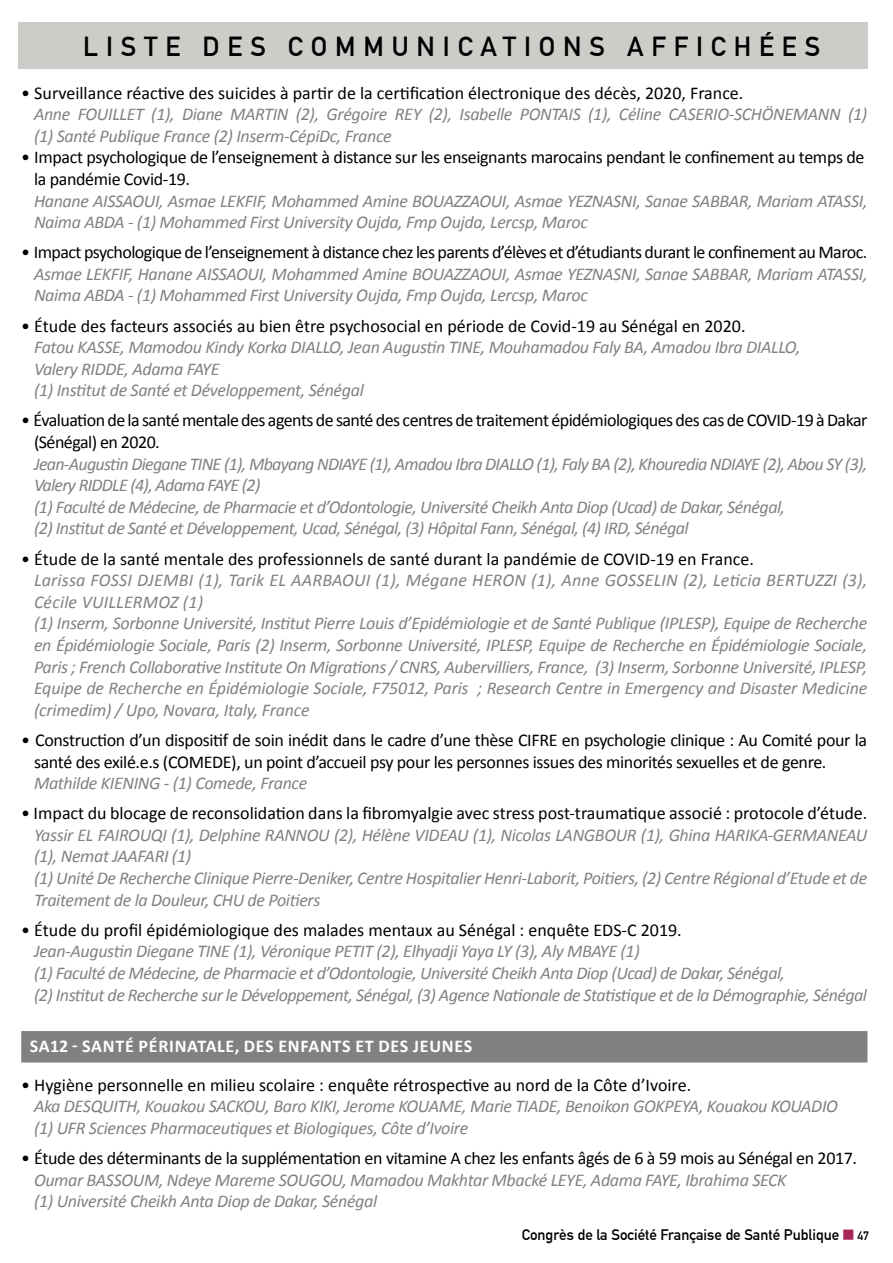
<style>
.page{position:relative;width:893px;height:1263px;background:#fff}
.page>*{position:absolute;margin:0;border:0;box-sizing:border-box;transform-origin:0 0}
.t1{font:700 27px "DIN Alternate";letter-spacing:.29em;color:#000}
.t2{font:italic 18px/21.6px "Calibri";letter-spacing:-.02em;color:#818181}
.t3{font:18px/21.6px "Calibri";letter-spacing:-.02em;color:#000}
.t4{font:18px "Calibri";color:#000}
.t5{font:700 18px "Calibri";letter-spacing:.04em;color:#fff}
.t6{font:700 15px "DIN Alternate";color:#000}
.s1{font-size:12px}
</style>
<div class="page">
<div style="left:21px;top:1031px;width:846px;height:31px;background:#818181"></div>
<div style="left:18px;top:22px;width:850px;height:47px;background:#ccccc9"></div>
<h1 class="t1" style="left:83px;top:26px;width:739px">LISTE DES COMMUNICATIONS AFFICHÉES</h1>
<p class="t4" style="left:21px;top:81px;width:724px">• Surveillance réactive des suicides à partir de la certification électronique des décès, 2020, France.</p>
<p class="t2" style="left:34px;top:103px;width:835px">Anne FOUILLET (1), Diane MARTIN (2), Grégoire REY (2), Isabelle PONTAIS (1), Céline CASERIO-SCHÖNEMANN (1) (1) Santé Publique France (2) Inserm-CépiDc, France</p>
<p class="t3" style="left:34px;top:147px;width:832px;text-indent:-13px">• Impact psychologique de l’enseignement à distance sur les enseignants marocains pendant le confinement au temps de la pandémie Covid-19.</p>
<p class="t2" style="left:34px;top:189px;width:835px">Hanane AISSAOUI, Asmae LEKFIF, Mohammed Amine BOUAZZAOUI, Asmae YEZNASNI, Sanae SABBAR, Mariam ATASSI,<br>Naima ABDA - (1) Mohammed First University Oujda, Fmp Oujda, Lercsp, Maroc</p>
<p class="t3" style="left:21px;top:242px;width:848px">• Impact psychologique de l’enseignement à distance chez les parents d’élèves et d’étudiants durant le confinement au Maroc.</p>
<p class="t2" style="left:34px;top:262px;width:835px">Asmae LEKFIF, Hanane AISSAOUI, Mohammed Amine BOUAZZAOUI, Asmae YEZNASNI, Sanae SABBAR, Mariam ATASSI,<br>Naima ABDA - (1) Mohammed First University Oujda, Fmp Oujda, Lercsp, Maroc</p>
<p class="t4" style="left:21px;top:314px;width:726px">• Étude des facteurs associés au bien être psychosocial en période de Covid-19 au Sénégal en 2020.</p>
<p class="t2" style="left:34px;top:336px;width:768px">Fatou KASSE, Mamodou Kindy Korka DIALLO, Jean Augustin TINE, Mouhamadou Faly BA, Amadou Ibra DIALLO,<br>Valery RIDDE, Adama FAYE<br>(1) Institut de Santé et Développement, Sénégal</p>
<p class="t3" style="left:34px;top:410px;width:835px;text-indent:-13px">• Évaluation de la santé mentale des agents de santé des centres de traitement épidémiologiques des cas de COVID-19 à Dakar (Sénégal) en 2020.</p>
<p class="t2" style="left:34px;top:452px;width:835px">Jean-Augustin Diegane TINE (1), Mbayang NDIAYE (1), Amadou Ibra DIALLO (1), Faly BA (2), Khouredia NDIAYE (2), Abou SY (3), Valery RIDDLE (4), Adama FAYE (2)<br>(1) Faculté de Médecine, de Pharmacie et d’Odontologie, Université Cheikh Anta Diop (Ucad) de Dakar, Sénégal,<br>(2) Institut de Santé et Développement, Ucad, Sénégal, (3) Hôpital Fann, Sénégal, (4) IRD, Sénégal</p>
<p class="t4" style="left:21px;top:547px;width:734px">• Étude de la santé mentale des professionnels de santé durant la pandémie de COVID-19 en France.</p>
<p class="t2" style="left:34px;top:569px;width:835px">Larissa FOSSI DJEMBI (1), Tarik EL AARBAOUI (1), Mégane HERON (1), Anne GOSSELIN (2), Leticia BERTUZZI (3), Cécile VUILLERMOZ (1)<br>(1) Inserm, Sorbonne Université, Institut Pierre Louis d’Epidémiologie et de Santé Publique (IPLESP), Equipe de Recherche en Épidémiologie Sociale, Paris (2) Inserm, Sorbonne Université, IPLESP, Equipe de Recherche en Épidémiologie Sociale, Paris ; French Collaborative Institute On Migrations / CNRS, Aubervilliers, France, (3) Inserm, Sorbonne Université, IPLESP, Equipe de Recherche en Épidémiologie Sociale, F75012, Paris ; Research Centre in Emergency and Disaster Medicine (crimedim) / Upo, Novara, Italy, France</p>
<p class="t3" style="left:34px;top:729px;width:835px;text-indent:-13px">• Construction d’un dispositif de soin inédit dans le cadre d’une thèse CIFRE en psychologie clinique : Au Comité pour la santé des exilé.e.s (COMEDE), un point d’accueil psy pour les personnes issues des minorités sexuelles et de genre.</p>
<p class="t2" style="left:34px;top:772px;width:275px">Mathilde KIENING - (1) Comede, France</p>
<p class="t4" style="left:21px;top:802px;width:848px">• Impact du blocage de reconsolidation dans la fibromyalgie avec stress post-traumatique associé : protocole d’étude.</p>
<p class="t2" style="left:34px;top:823px;width:835px">Yassir EL FAIROUQI (1), Delphine RANNOU (2), Hélène VIDEAU (1), Nicolas LANGBOUR (1), Ghina HARIKA-GERMANEAU (1), Nemat JAAFARI (1)<br>(1) Unité De Recherche Clinique Pierre-Deniker, Centre Hospitalier Henri-Laborit, Poitiers, (2) Centre Régional d’Etude et de Traitement de la Douleur, CHU de Poitiers</p>
<p class="t4" style="left:21px;top:918px;width:662px">• Étude du profil épidémiologique des malades mentaux au Sénégal : enquête EDS-C 2019.</p>
<p class="t2" style="left:34px;top:940px;width:835px">Jean-Augustin Diegane TINE (1), Véronique PETIT (2), Elhyadji Yaya LY (3), Aly MBAYE (1)<br>(1) Faculté de Médecine, de Pharmacie et d’Odontologie, Université Cheikh Anta Diop (Ucad) de Dakar, Sénégal,<br>(2) Institut de Recherche sur le Développement, Sénégal, (3) Agence Nationale de Statistique et de la Démographie, Sénégal</p>
<p class="t5" style="left:30px;top:1035px;width:444px">SA12 - SANTÉ PÉRINATALE, DES ENFANTS ET DES JEUNES</p>
<p class="t4" style="left:21px;top:1073px;width:671px">• Hygiène personnelle en milieu scolaire : enquête rétrospective au nord de la Côte d’Ivoire.</p>
<p class="t2" style="left:34px;top:1095px;width:805px">Aka DESQUITH, Kouakou SACKOU, Baro KIKI, Jerome KOUAME, Marie TIADE, Benoikon GOKPEYA, Kouakou KOUADIO (1) UFR Sciences Pharmaceutiques et Biologiques, Côte d’Ivoire</p>
<p class="t3" style="left:21px;top:1147px;width:837px">• Étude des déterminants de la supplémentation en vitamine A chez les enfants âgés de 6 à 59 mois au Sénégal en 2017.</p>
<p class="t2" style="left:34px;top:1168px;width:754px">Oumar BASSOUM, Ndeye Mareme SOUGOU, Mamadou Makhtar Mbacké LEYE, Adama FAYE, Ibrahima SECK (1) Université Cheikh Anta Diop de Dakar, Sénégal</p>
<p class="t6" style="left:522px;top:1223px;width:348px">Congrès de la Société Française de Santé Publique <span class="s1">47</span></p>
</div>
